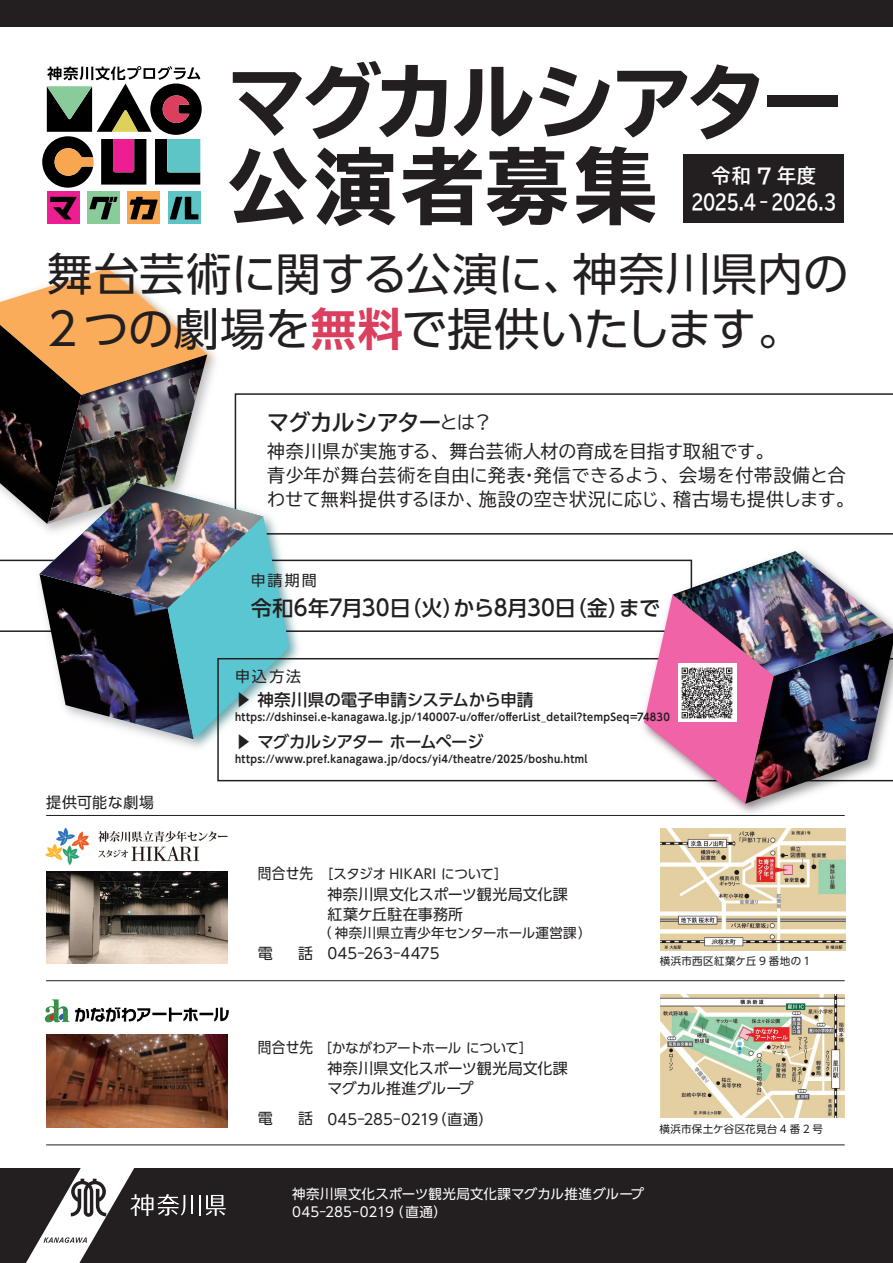
<style>
.page{position:relative;width:893px;height:1263px;background:#fff}
.page>*{position:absolute;margin:0;border:0;box-sizing:border-box;transform-origin:0 0}
.t1{font:700 expanded 82.5px/84px "TBUD Go Std";letter-spacing:-.055em;color:#231f20}
.t2{font:45px/55.5px "UD Shin Go Pr 6";letter-spacing:-.005em;color:#231f20}
.t3{font:700 22.5px "TBUD Go Std";letter-spacing:-.035em;color:#231f20}
.t4{font:500 21px "UD Shin Go Pr 6";color:#231f20}
.t5{font:700 21px "TBUD Go Std";letter-spacing:-.065em;color:#fff;scale:.78 1}
.t6{font:700 19.5px "TBUD Go Std";color:#fff}
.t7{font:18px/24px "TBUD Go Std";letter-spacing:.01em;color:#231f20}
.t8{font:500 16.5px "UD Shin Go Pr 6";color:#231f20}
.t9{font:500 16.5px "UD Shin Go Pr 6";letter-spacing:-.055em;color:#231f20}
.t10{font:15px/19.5px "UD Shin Go Pr 6";letter-spacing:.01em;color:#231f20}
.t11{font:15px "UD Shin Go Pr 6";letter-spacing:.04em;color:#231f20}
.t12{font:15px "UD Shin Go Pr 6";letter-spacing:.01em;color:#231f20;scale:.91 1}
.t13{font:13.5px/18px "UD Shin Go Pr 6";letter-spacing:.01em;color:#fff}
.t14{font:13.5px "UD Shin Go Pr 6";letter-spacing:.005em;color:#231f20}
.t15{font:13.5px "UD Shin Go Pr 6";letter-spacing:-.045em;color:#231f20}
.t16{font:13.5px "UD Shin Go Pr 6";letter-spacing:.01em;color:#231f20}
.t17{font:700 10.5px "UD Shin Go Pr 6 De";letter-spacing:.035em;color:#231f20;scale:.94 1}
.t18{font:10.5px "UD Shin Go Pr 6";letter-spacing:.025em;color:#231f20}
.t19{font:500 5.25px/6px "Koz Go Pr 6 N";color:#231f20}
.s1{font-family:"UD Shin Go Pr 6 De";font-weight:700;color:#dc3e5e}
.s2{font-size:21px}
.s3{font-weight:400;font-size:18px}
.s4{font-size:22.05px}
.s5{font-size:15px}
</style>
<div class="page">
<div style="left:683px;top:154px;width:161px;height:68px;background:#231f20"></div>
<div style="left:0;top:1169px;width:893px;height:94px;background:#231f20"></div>
<div style="left:0;top:0;width:893px;height:27px;background:#231f20"></div>
<svg style="left:191px;top:1195px;width:2px;height:18px"></svg>
<hr style="left:199px;top:1195px;width:2px;height:20px;background:#fff">
<svg style="left:206px;top:1195px;width:20px;height:21px"></svg>
<svg style="left:26px;top:1168px;width:159px;height:95px"></svg>
<svg style="left:235px;top:393px;width:658px;height:142px"></svg>
<img style="left:105px;top:267px;width:111px;height:126px">
<img style="left:0;top:395px;width:47px;height:122px">
<img style="left:47px;top:395px;width:160px;height:79px">
<svg style="left:0;top:268px;width:207px;height:127px"></svg>
<svg style="left:0;top:560px;width:635px;height:72px"></svg>
<img style="left:31px;top:474px;width:276px;height:274px">
<svg style="left:39px;top:483px;width:250px;height:256px"></svg>
<img style="left:39px;top:483px;width:224px;height:125px">
<svg style="left:217px;top:658px;width:418px;height:123px"></svg>
<img style="left:635px;top:559px;width:143px;height:256px">
<svg style="left:644px;top:595px;width:101px;height:209px"></svg>
<img style="left:745px;top:676px;width:148px;height:128px">
<img style="left:672px;top:551px;width:221px;height:125px">
<div style="left:678px;top:663px;width:58px;height:59px;background:#fff"></div>
<div style="left:47px;top:191px;width:32px;height:33px;background:#ed1e91"></div>
<div style="left:87px;top:191px;width:33px;height:33px;background:#89cc9a"></div>
<div style="left:128px;top:191px;width:32px;height:33px;background:#f9a650"></div>
<div style="left:168px;top:191px;width:32px;height:33px;background:#5dc5c6"></div>
<svg style="left:50px;top:197px;width:27px;height:22px"></svg>
<svg style="left:130px;top:197px;width:28px;height:22px"></svg>
<svg style="left:89px;top:197px;width:29px;height:22px"></svg>
<svg style="left:170px;top:197px;width:28px;height:22px"></svg>
<svg style="left:42px;top:66px;width:160px;height:122px"></svg>
<img style="left:681px;top:667px;width:52px;height:52px">
<hr style="left:46px;top:815px;width:799px;height:1px;background:#231f20">
<hr style="left:46px;top:980px;width:799px;height:1px;background:#231f20">
<img style="left:45px;top:827px;width:183px;height:38px">
<hr style="left:46px;top:1144px;width:799px;height:1px;background:#231f20">
<img style="left:46px;top:872px;width:181px;height:91px">
<img style="left:44px;top:999px;width:185px;height:24px">
<img style="left:46px;top:1034px;width:182px;height:93px">
<img style="left:661px;top:828px;width:184px;height:122px">
<img style="left:660px;top:995px;width:185px;height:123px">
<svg style="left:781px;top:853px;width:8px;height:5px"></svg>
<div style="left:789px;top:847px;width:17px;height:11px;background:#e4cfa0"></div>
<h1 class="t1" style="left:226px;top:63px;width:619px">マグカルシアター公演者募集</h1>
<h2 class="t2" style="left:47px;top:244px;width:803px">舞台芸術に関する公演に､神奈川県内の<br>2つの劇場を<span class="s1">無料</span>で提供いたします。</h2>
<h3 class="t6" style="left:711px;top:159px;width:106px">令和 <span class="s2">7</span>年度</h3>
<h3 class="t5" style="left:691px;top:185px;width:188px">2025.4 - 2026.3</h3>
<h3 class="t3" style="left:267px;top:404px;width:226px">マグカルシアター<span class="s3">とは？</span></h3>
<h3 class="t7" style="left:267px;top:439px;width:589px">神奈川県が実施する、舞台芸術人材の育成を目指す取組です。<br>青少年が舞台芸術を自由に発表･発信できるよう、会場を付帯設備と合わせて無料提供するほか、施設の空き状況に応じ、稽古場も提供します。</h3>
<h3 class="t10" style="left:251px;top:570px;width:68px">申請期間</h3>
<h3 class="t4" style="left:251px;top:591px;width:411px">令和<span class="s4">6</span>年<span class="s4">7</span>月<span class="s4">30</span>日（火）から<span class="s4">8</span>月<span class="s4">30</span>日（金）まで</h3>
<h3 class="t11" style="left:46px;top:790px;width:110px">提供可能な劇場</h3>
<h3 class="t10" style="left:235px;top:666px;width:68px">申込方法</h3>
<h3 class="t8" style="left:235px;top:686px;width:300px">▶ 神奈川県の電子申請システムから申請</h3>
<p class="t17" style="left:235px;top:709px;width:464px">https://dshinsei.e-kanagawa.lg.jp/140007-u/offer/offerList_detail?tempSeq=74830</p>
<h3 class="t9" style="left:235px;top:728px;width:250px">▶ マグカルシアター ホームページ</h3>
<p class="t17" style="left:235px;top:751px;width:376px">https://www.pref.kanagawa.jp/docs/yi4/theatre/2025/boshu.html</p>
<h3 class="t12" style="left:258px;top:861px;width:62px">問合せ先</h3>
<p class="t16" style="left:320px;top:863px;width:189px">［スタジオ HIKARI について］</p>
<h3 class="t10" style="left:328px;top:884px;width:242px">神奈川県文化スポーツ観光局文化課紅葉ケ丘駐在事務所</h3>
<p class="t14" style="left:325px;top:922px;width:268px">( 神奈川県立青少年センターホール運営課）</p>
<p class="t19" style="left:790px;top:846px;width:17px">県立図書館</p>
<h3 class="t10" style="left:258px;top:943px;width:16px">電</h3>
<h3 class="t10" style="left:298px;top:943px;width:16px">話</h3>
<h3 class="t10" style="left:328px;top:943px;width:114px">045-263-4475</h3>
<p class="t18" style="left:660px;top:953px;width:152px">横浜市西区紅葉ケ丘 9 番地の 1</p>
<p class="t15" style="left:258px;top:1037px;width:276px"><span class="s5">問合せ先</span>［かながわアートホール について］</p>
<h3 class="t10" style="left:258px;top:1108px;width:16px">電</h3>
<h3 class="t10" style="left:298px;top:1108px;width:16px">話</h3>
<h3 class="t10" style="left:328px;top:1058px;width:242px">神奈川県文化スポーツ観光局文化課マグカル推進グループ</h3>
<h3 class="t10" style="left:328px;top:1109px;width:175px">045-285-0219(直通）　</h3>
<p class="t18" style="left:659px;top:1120px;width:165px">横浜市保土ケ谷区花見台 4 番 2 号</p>
<p class="t13" style="left:292px;top:1185px;width:353px">神奈川県文化スポーツ観光局文化課マグカル推進グループ<br>045-285-0219（直通）　</p>
</div>
